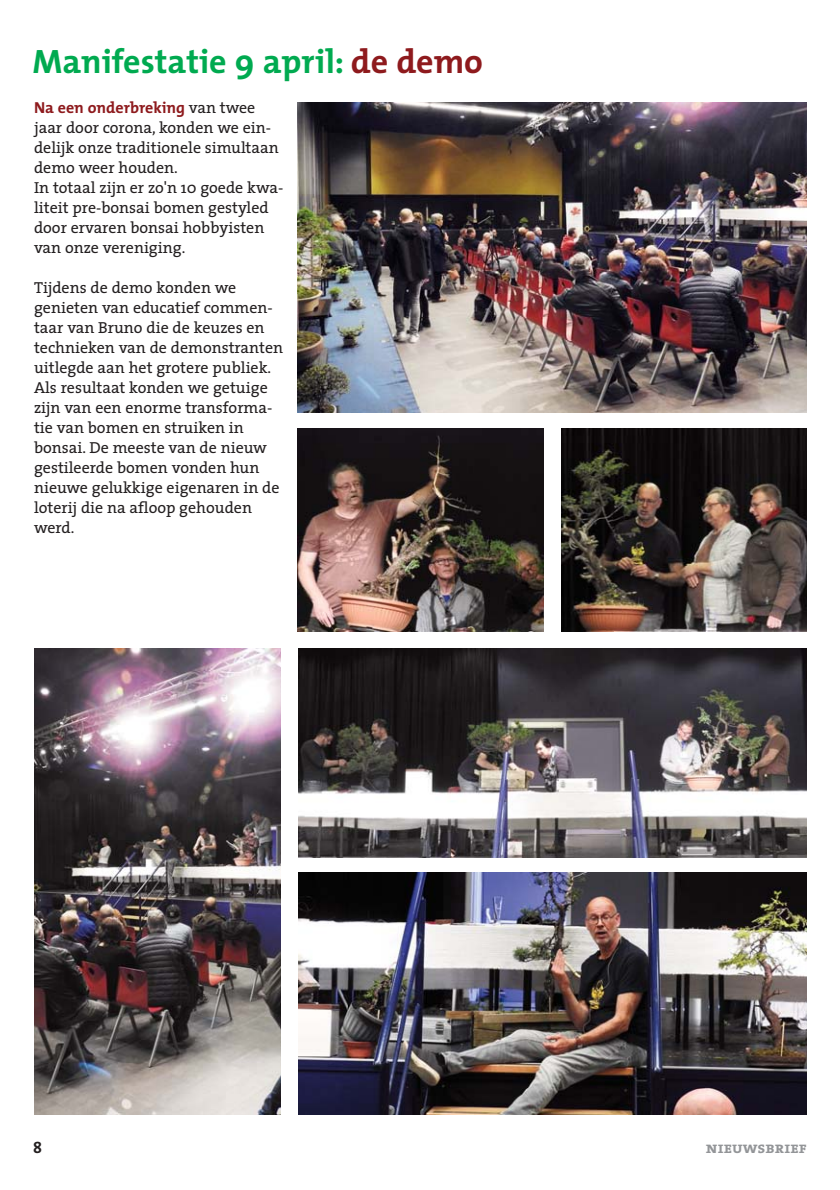
<style>
.page{position:relative;width:840px;height:1190px;background:#fff}
.page>*{position:absolute;margin:0;border:0;box-sizing:border-box;transform-origin:0 0}
.t1{font:700 34px "The Mix";color:#00aa50}
.t2{font:16px/20px "The Serif";color:#231f20}
.t3{font:700 16px "The Mix";color:#8e1a1d}
.t4{font:16px "The Serif Bold Caps";color:#939598}
.t5{font:700 16px "The Mix";color:#231f20}
.s1{color:#8e1a1d}
.s2{font-family:"The Serif";font-weight:400;color:#231f20}
</style>
<div class="page">
<img style="left:298px;top:873px;width:509px;height:242px">
<img style="left:561px;top:428px;width:246px;height:204px">
<img style="left:298px;top:428px;width:245px;height:204px">
<img style="left:297px;top:103px;width:510px;height:309px">
<img style="left:34px;top:649px;width:246px;height:466px">
<img style="left:298px;top:649px;width:509px;height:208px">
<h1 class="t1" style="left:33px;top:49px;width:452px">Manifestatie 9 april: <span class="s1">de demo</span></h1>
<p class="t3" style="left:34px;top:102px;width:223px">Na een onderbreking <span class="s2">van twee</span></p>
<p class="t2" style="left:34px;top:120px;width:251px">jaar door corona, konden we ein&shy;delijk onze traditionele simultaan demo weer houden.<br>In totaal zijn er zo'n 10 goede kwa&shy;liteit pre-bonsai bomen gestyled door ervaren bonsai hobbyisten van onze vereniging.</p>
<p class="t2" style="left:34px;top:280px;width:251px">Tijdens de demo konden we genieten van educatief commen&shy;taar van Bruno die de keuzes en technieken van de demonstranten uitlegde aan het grotere publiek.<br>Als resultaat konden we getuige zijn van een enorme transforma&shy;tie van bomen en struiken in bonsai. De meeste van de nieuw gestileerde bomen vonden hun nieuwe gelukkige eigenaren in de loterij die na afloop gehouden werd.</p>
<p class="t5" style="left:33px;top:1141px;width:10px">8</p>
<p class="t4" style="left:706px;top:1138px;width:103px">nieuwsbrief</p>
</div>
